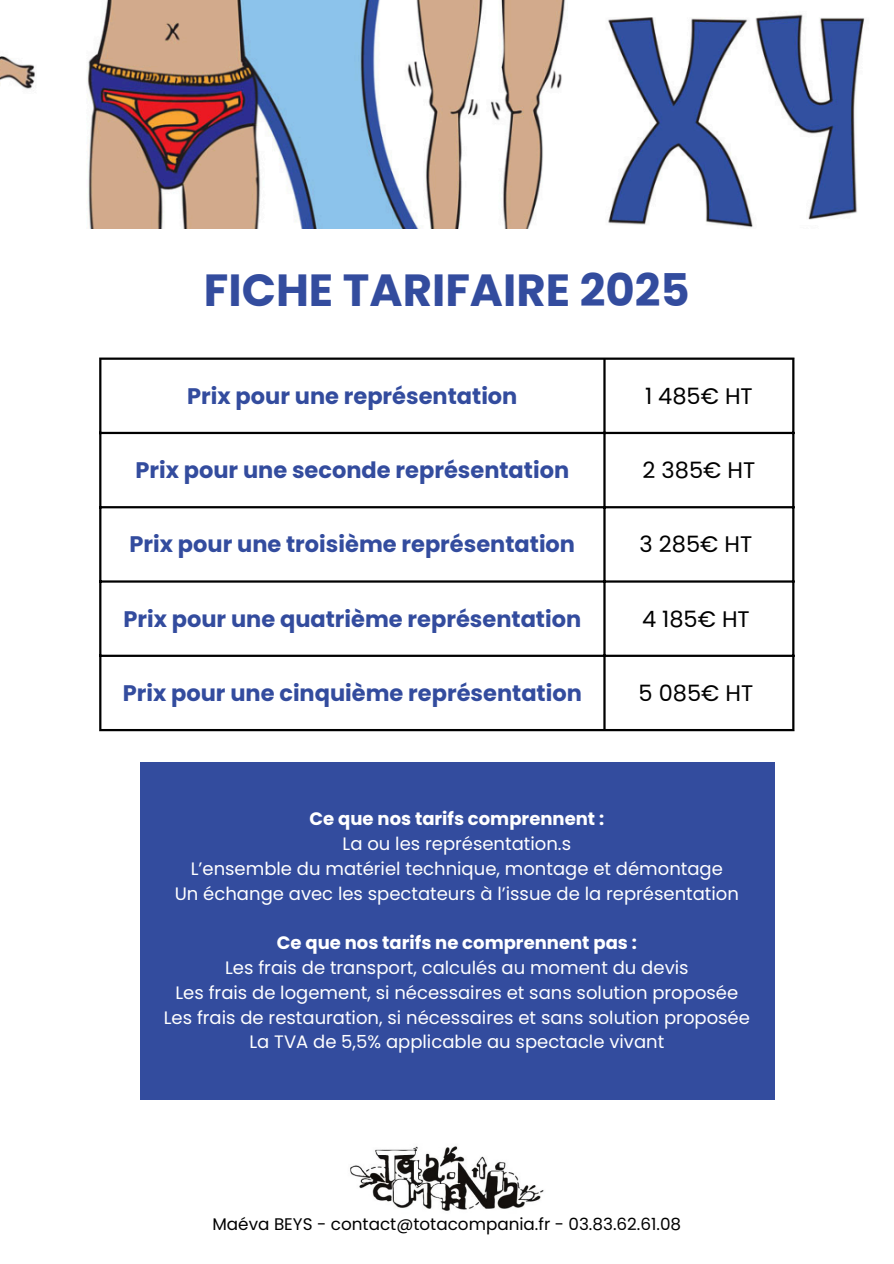
<style>
.page{position:relative;width:894px;height:1264px;background:#fff}
.page>*{position:absolute;margin:0;border:0;box-sizing:border-box;transform-origin:0 0}
.t1{font:700 45px "Poppins";color:#334c9e}
.t2{font:700 22.5px "Poppins";color:#334c9e}
.t3{font:22.5px "Poppins";color:#000}
.t4{font:18px "Poppins";color:#fff}
.t5{font:700 18px "Poppins";color:#fff}
.t6{font:16.8px "Poppins";color:#000}
</style>
<div class="page">
<img style="left:350px;top:1146px;width:194px;height:65px">
<hr style="left:99px;top:360px;width:2px;height:369px;background:#000">
<hr style="left:603px;top:360px;width:2px;height:369px;background:#000">
<hr style="left:792px;top:360px;width:2px;height:369px;background:#000">
<hr style="left:99px;top:357px;width:695px;height:3px;background:#000">
<hr style="left:99px;top:432px;width:695px;height:2px;background:#000">
<hr style="left:99px;top:506px;width:695px;height:2px;background:#000">
<hr style="left:99px;top:580px;width:695px;height:2px;background:#000">
<hr style="left:99px;top:654px;width:695px;height:3px;background:#000">
<hr style="left:99px;top:729px;width:695px;height:2px;background:#000">
<img style="left:0;top:0;width:865px;height:228px">
<div style="left:140px;top:762px;width:634px;height:337px;background:#334c9e"></div>
<p class="t1" style="left:204px;top:259px;width:487px">FICHE TARIFAIRE 2025</p>
<p class="t2" style="left:187px;top:380px;width:331px">Prix pour une représentation</p>
<h1 class="t3" style="left:644px;top:380px;width:109px">1 485€ HT</h1>
<p class="t2" style="left:135px;top:454px;width:435px">Prix pour une seconde représentation</p>
<p class="t3" style="left:642px;top:454px;width:114px">2 385€ HT</p>
<p class="t2" style="left:129px;top:528px;width:447px">Prix pour une troisième représentation</p>
<p class="t3" style="left:639px;top:528px;width:114px">3 285€ HT</p>
<p class="t2" style="left:123px;top:603px;width:459px">Prix pour une quatrième représentation</p>
<p class="t3" style="left:641px;top:603px;width:109px">4 185€ HT</p>
<p class="t2" style="left:123px;top:677px;width:460px">Prix pour une cinquième représentation</p>
<p class="t3" style="left:638px;top:677px;width:116px">5 085€ HT</p>
<p class="t5" style="left:309px;top:806px;width:296px">Ce que nos tarifs comprennent :</p>
<p class="t4" style="left:342px;top:831px;width:230px">La ou les représentation.s</p>
<p class="t4" style="left:191px;top:856px;width:533px">L’ensemble du matériel technique, montage et démontage</p>
<p class="t4" style="left:175px;top:880px;width:565px">Un échange avec les spectateurs à l’issue de la représentation</p>
<p class="t5" style="left:277px;top:930px;width:361px">Ce que nos tarifs ne comprennent pas :</p>
<p class="t4" style="left:225px;top:955px;width:465px">Les frais de transport, calculés au moment du devis</p>
<p class="t4" style="left:175px;top:979px;width:564px">Les frais de logement, si nécessaires et sans solution proposée</p>
<p class="t4" style="left:164px;top:1004px;width:587px">Les frais de restauration, si nécessaires et sans solution proposée</p>
<p class="t4" style="left:249px;top:1029px;width:416px">La TVA de 5,5% applicable au spectacle vivant</p>
<p class="t6" style="left:212px;top:1211px;width:470px">Maéva BEYS - contact@totacompania.fr - 03.83.62.61.08</p>
</div>
